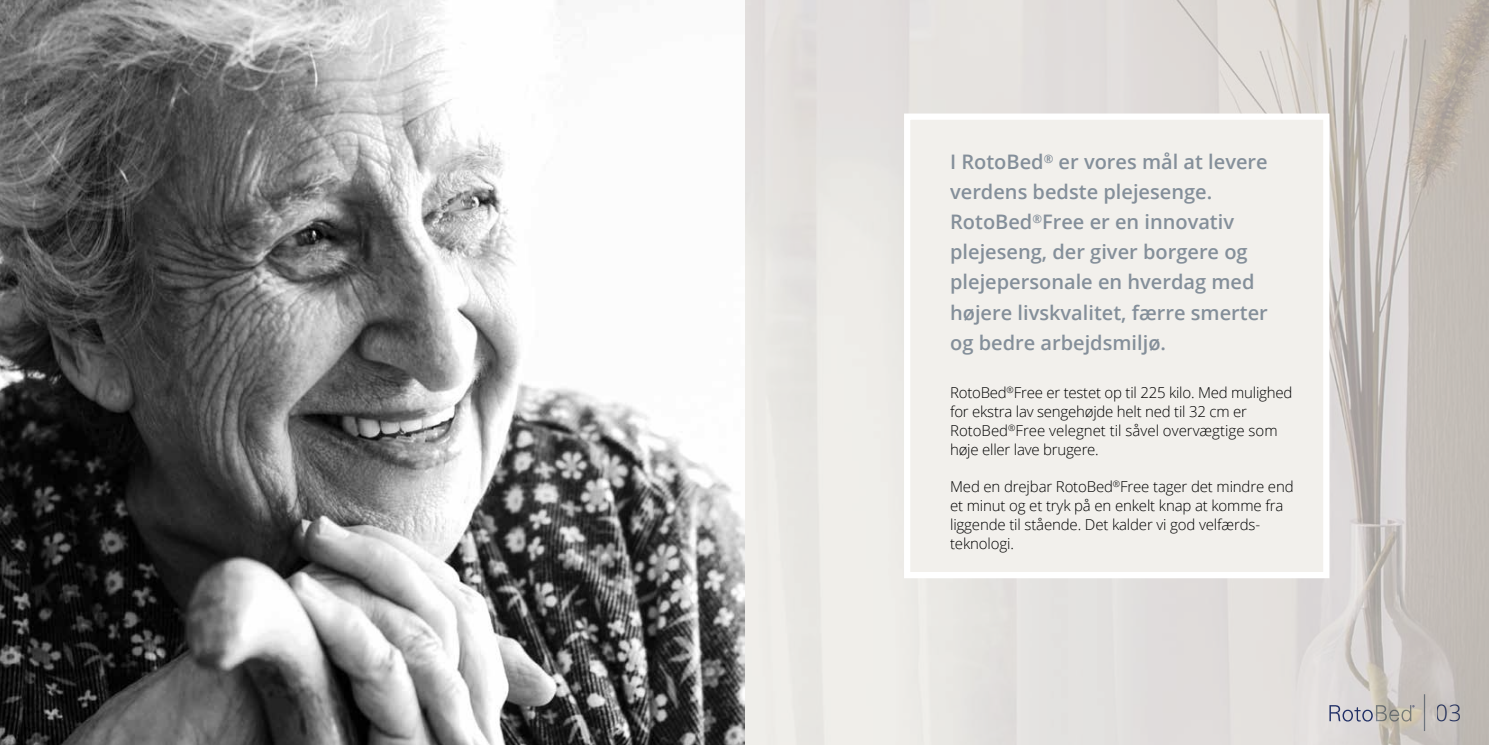
<style>
.page{position:relative;width:1489px;height:745px;background:#fff}
.page>*{position:absolute;margin:0;border:0;box-sizing:border-box;transform-origin:0 0}
.t1{font:300 22.5px "Open Sans";color:#253776}
.t2{font:600 20px/30px "Open Sans";color:#8c98a7}
.t3{font:300 15px/18.8px "Open Sans";letter-spacing:-.01em;color:#000}
</style>
<div class="page">
<img style="left:0;top:0;width:1488px;height:744px">
<div style="left:904px;top:113px;width:425px;height:465px;background:#f2f0ec;border:6px solid #fff"></div>
<svg style="left:1329px;top:704px;width:85px;height:17px"></svg>
<hr style="left:1423px;top:693px;width:1px;height:37px;background:#8c98a7">
<h2 class="t2" style="left:950px;top:146px;width:319px">I RotoBed<sup>®</sup> er vores mål at levere verdens bedste plejesenge.<br>RotoBed<sup>®</sup>Free er en innovativ plejeseng, der giver borgere og plejepersonale en hverdag med højere livskvalitet, færre smerter og bedre arbejdsmiljø.</h2>
<p class="t3" style="left:950px;top:383px;width:344px">RotoBed<sup>®</sup>Free er testet op til 225 kilo. Med mulighed for ekstra lav sengehøjde helt ned til 32 cm er RotoBed<sup>®</sup>Free velegnet til såvel overvægtige som høje eller lave brugere.</p>
<p class="t3" style="left:950px;top:476px;width:345px">Med en drejbar RotoBed<sup>®</sup>Free tager det mindre end et minut og et tryk på en enkelt knap at komme fra liggende til stående. Det kalder vi god velfærds&shy;teknologi.</p>
<h1 class="t1" style="left:1435px;top:697px;width:27px">03</h1>
</div>
